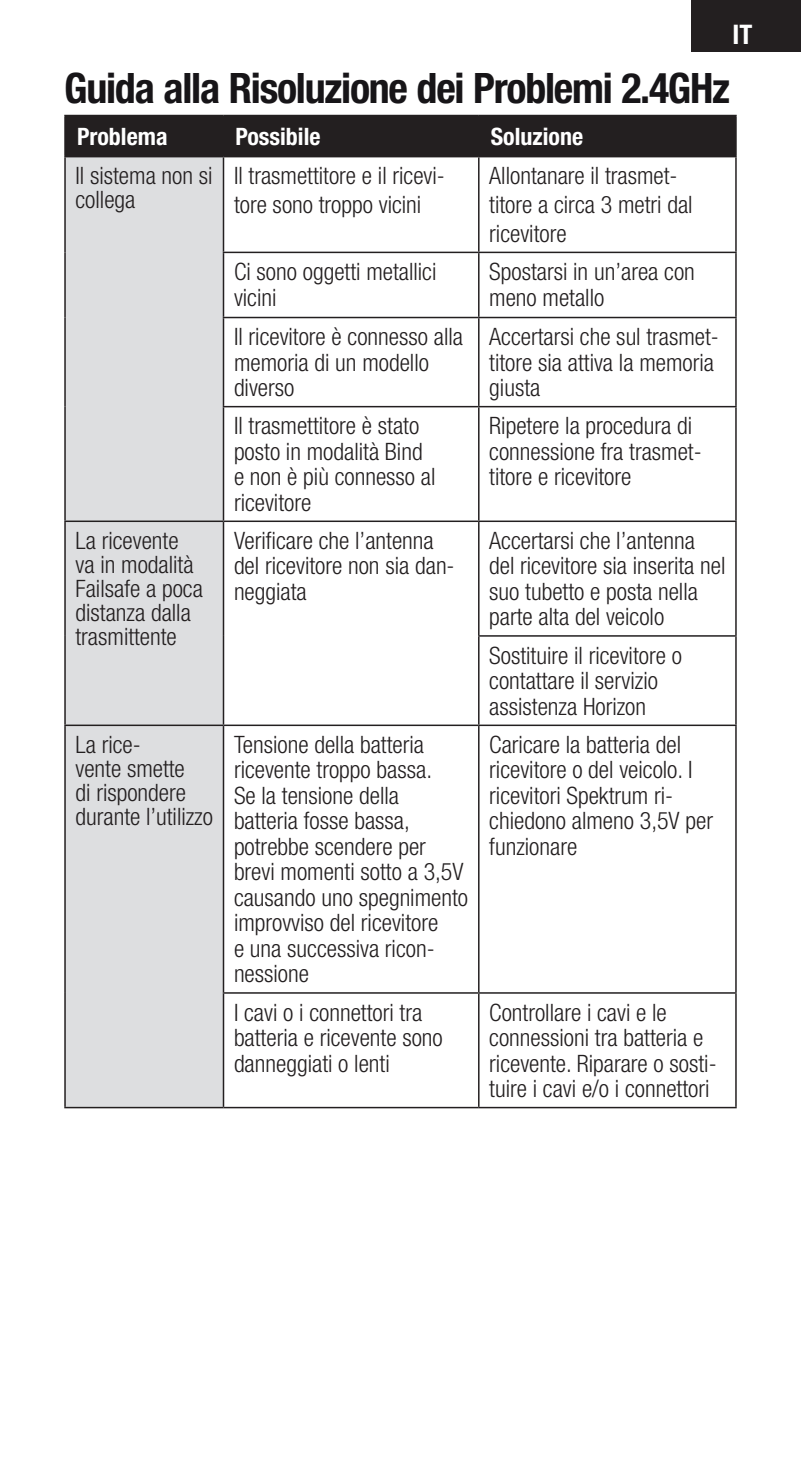
<style>
.page{position:relative;width:801px;height:1476px;background:#fff}
.page>*{position:absolute;margin:0;border:0;box-sizing:border-box;transform-origin:0 0}
.Head{font:700 condensed 42px "Helvetica Neue LT Std";letter-spacing:-.03em;color:#171518}
.t1{font:700 condensed 27px "Helvetica Neue LT Std";color:#fff}
.Body_-_SPM{font:300 condensed 24px/25.5px "Helvetica Neue LT Std";color:#231f20}
.Table_Text{font:300 condensed 24px/28.8px "Helvetica Neue LT Std";color:#231f20}
.t2{font:700 condensed 24px "Helvetica Neue LT Std";color:#fff}
</style>
<div class="page">
<div style="left:692px;top:0;width:109px;height:52px;background:#231f20"></div>
<div style="left:66px;top:116px;width:669px;height:40px;background:#231f20"></div>
<div style="left:66px;top:157px;width:157px;height:950px;background:#dddee0"></div>
<hr style="left:64px;top:115px;width:160px;height:1px;background:#231f20">
<hr style="left:64px;top:116px;width:2px;height:40px;background:#231f20">
<hr style="left:224px;top:115px;width:255px;height:1px;background:#231f20">
<hr style="left:223px;top:116px;width:1px;height:40px;background:#231f20">
<hr style="left:479px;top:115px;width:258px;height:1px;background:#231f20">
<hr style="left:478px;top:116px;width:2px;height:40px;background:#231f20">
<hr style="left:735px;top:116px;width:2px;height:40px;background:#231f20">
<hr style="left:64px;top:156px;width:160px;height:1px;background:#231f20">
<hr style="left:64px;top:157px;width:2px;height:95px;background:#231f20">
<hr style="left:224px;top:156px;width:255px;height:1px;background:#231f20">
<hr style="left:223px;top:157px;width:1px;height:95px;background:#231f20">
<hr style="left:479px;top:156px;width:258px;height:1px;background:#231f20">
<hr style="left:478px;top:157px;width:2px;height:95px;background:#231f20">
<hr style="left:735px;top:157px;width:2px;height:95px;background:#231f20">
<hr style="left:64px;top:252px;width:2px;height:66px;background:#231f20">
<hr style="left:223px;top:252px;width:256px;height:1px;background:#231f20">
<hr style="left:223px;top:253px;width:1px;height:64px;background:#231f20">
<hr style="left:479px;top:252px;width:258px;height:1px;background:#231f20">
<hr style="left:478px;top:253px;width:2px;height:64px;background:#231f20">
<hr style="left:735px;top:253px;width:2px;height:64px;background:#231f20">
<hr style="left:64px;top:318px;width:2px;height:89px;background:#231f20">
<hr style="left:223px;top:317px;width:256px;height:1px;background:#231f20">
<hr style="left:223px;top:318px;width:1px;height:88px;background:#231f20">
<hr style="left:479px;top:317px;width:258px;height:1px;background:#231f20">
<hr style="left:478px;top:318px;width:2px;height:88px;background:#231f20">
<hr style="left:735px;top:318px;width:2px;height:88px;background:#231f20">
<hr style="left:64px;top:407px;width:2px;height:114px;background:#231f20">
<hr style="left:223px;top:406px;width:256px;height:1px;background:#231f20">
<hr style="left:223px;top:407px;width:1px;height:114px;background:#231f20">
<hr style="left:479px;top:406px;width:258px;height:1px;background:#231f20">
<hr style="left:478px;top:407px;width:2px;height:114px;background:#231f20">
<hr style="left:735px;top:407px;width:2px;height:114px;background:#231f20">
<hr style="left:64px;top:521px;width:160px;height:1px;background:#231f20">
<hr style="left:64px;top:522px;width:2px;height:114px;background:#231f20">
<hr style="left:224px;top:521px;width:255px;height:1px;background:#231f20">
<hr style="left:223px;top:522px;width:1px;height:114px;background:#231f20">
<hr style="left:479px;top:521px;width:258px;height:1px;background:#231f20">
<hr style="left:478px;top:522px;width:2px;height:113px;background:#231f20">
<hr style="left:735px;top:522px;width:2px;height:113px;background:#231f20">
<hr style="left:64px;top:636px;width:2px;height:89px;background:#231f20">
<hr style="left:223px;top:636px;width:1px;height:89px;background:#231f20">
<hr style="left:478px;top:635px;width:259px;height:2px;background:#231f20">
<hr style="left:478px;top:637px;width:2px;height:88px;background:#231f20">
<hr style="left:735px;top:637px;width:2px;height:88px;background:#231f20">
<hr style="left:64px;top:725px;width:160px;height:1px;background:#231f20">
<hr style="left:64px;top:726px;width:2px;height:267px;background:#231f20">
<hr style="left:224px;top:725px;width:255px;height:1px;background:#231f20">
<hr style="left:223px;top:726px;width:1px;height:266px;background:#231f20">
<hr style="left:479px;top:725px;width:258px;height:1px;background:#231f20">
<hr style="left:478px;top:726px;width:2px;height:266px;background:#231f20">
<hr style="left:735px;top:726px;width:2px;height:266px;background:#231f20">
<hr style="left:64px;top:993px;width:2px;height:114px;background:#231f20">
<hr style="left:223px;top:992px;width:256px;height:2px;background:#231f20">
<hr style="left:223px;top:994px;width:1px;height:113px;background:#231f20">
<hr style="left:479px;top:992px;width:258px;height:2px;background:#231f20">
<hr style="left:478px;top:994px;width:2px;height:113px;background:#231f20">
<hr style="left:735px;top:994px;width:2px;height:113px;background:#231f20">
<hr style="left:64px;top:1107px;width:160px;height:1px;background:#231f20">
<hr style="left:224px;top:1107px;width:255px;height:1px;background:#231f20">
<hr style="left:479px;top:1107px;width:258px;height:1px;background:#231f20">
<p class="t1" style="left:733px;top:18px;width:21px">IT</p>
<p class="Head" style="left:64px;top:62px;width:667px">Guida alla Risoluzione dei Problemi 2.4GHz</p>
<p class="t2" style="left:77px;top:122px;width:92px">Problema</p>
<p class="t2" style="left:236px;top:122px;width:87px">Possibile</p>
<p class="t2" style="left:491px;top:122px;width:94px">Soluzione</p>
<p class="Body_-_SPM" style="left:76px;top:164px;width:139px;line-height:24px">Il sistema non si collega</p>
<p class="Table_Text" style="left:234px;top:161px;width:212px">Il trasmettitore e il ricevi&shy;tore sono troppo vicini</p>
<p class="Table_Text" style="left:489px;top:161px;width:205px">Allontanare il trasmet&shy;titore a circa 3 metri dal ricevitore</p>
<p class="Body_-_SPM" style="left:234px;top:259px;width:204px">Ci sono oggetti metallici vicini</p>
<p class="Body_-_SPM" style="left:489px;top:259px;width:207px">Spostarsi in un’area con meno metallo</p>
<p class="Body_-_SPM" style="left:234px;top:324px;width:231px">Il ricevitore è connesso alla memoria di un modello diverso</p>
<p class="Body_-_SPM" style="left:489px;top:324px;width:231px">Accertarsi che sul trasmet&shy;titore sia attiva la memoria giusta</p>
<p class="Body_-_SPM" style="left:234px;top:413px;width:203px">Il trasmettitore è stato posto in modalità Bind e non è più connesso al ricevitore</p>
<p class="Body_-_SPM" style="left:489px;top:413px;width:214px">Ripetere la procedura di connessione fra trasmet&shy;titore e ricevitore</p>
<p class="Body_-_SPM" style="left:76px;top:528px;width:129px;line-height:24px">La ricevente va in modalità<br>Failsafe a poca distanza dalla trasmittente</p>
<p class="Body_-_SPM" style="left:234px;top:528px;width:222px">Verificare che l’antenna del ricevitore non sia dan&shy;neggiata</p>
<p class="Body_-_SPM" style="left:489px;top:528px;width:238px">Accertarsi che l’antenna del ricevitore sia inserita nel suo tubetto e posta nella parte alta del veicolo</p>
<p class="Body_-_SPM" style="left:489px;top:642px;width:194px">Sostituire il ricevitore o contattare il servizio assistenza Horizon</p>
<p class="Body_-_SPM" style="left:76px;top:732px;width:67px">La rice-</p>
<p class="Body_-_SPM" style="left:76px;top:756px;width:139px;line-height:24px">vente smette<br>di rispondere durante l’utilizzo</p>
<p class="Body_-_SPM" style="left:489px;top:732px;width:205px">Caricare la batteria del ricevitore o del veicolo. I ricevitori Spektrum ri-</p>
<p class="Body_-_SPM" style="left:489px;top:808px;width:225px">chiedono almeno 3,5V per funzionare</p>
<p class="Body_-_SPM" style="left:234px;top:732px;width:200px">Tensione della batteria ricevente troppo bassa.</p>
<p class="Body_-_SPM" style="left:234px;top:783px;width:236px">Se la tensione della batteria fosse bassa, potrebbe scendere per brevi momenti sotto a 3,5V causando uno spegnimento improvviso del ricevitore<br>e una successiva ricon&shy;nessione</p>
<p class="Body_-_SPM" style="left:234px;top:999px;width:210px">I cavi o i connettori tra batteria e ricevente sono danneggiati o lenti</p>
<p class="Body_-_SPM" style="left:489px;top:999px;width:229px">Controllare i cavi e le connessioni tra batteria e ricevente. Riparare o sosti&shy;tuire i cavi e/o i connettori</p>
</div>
